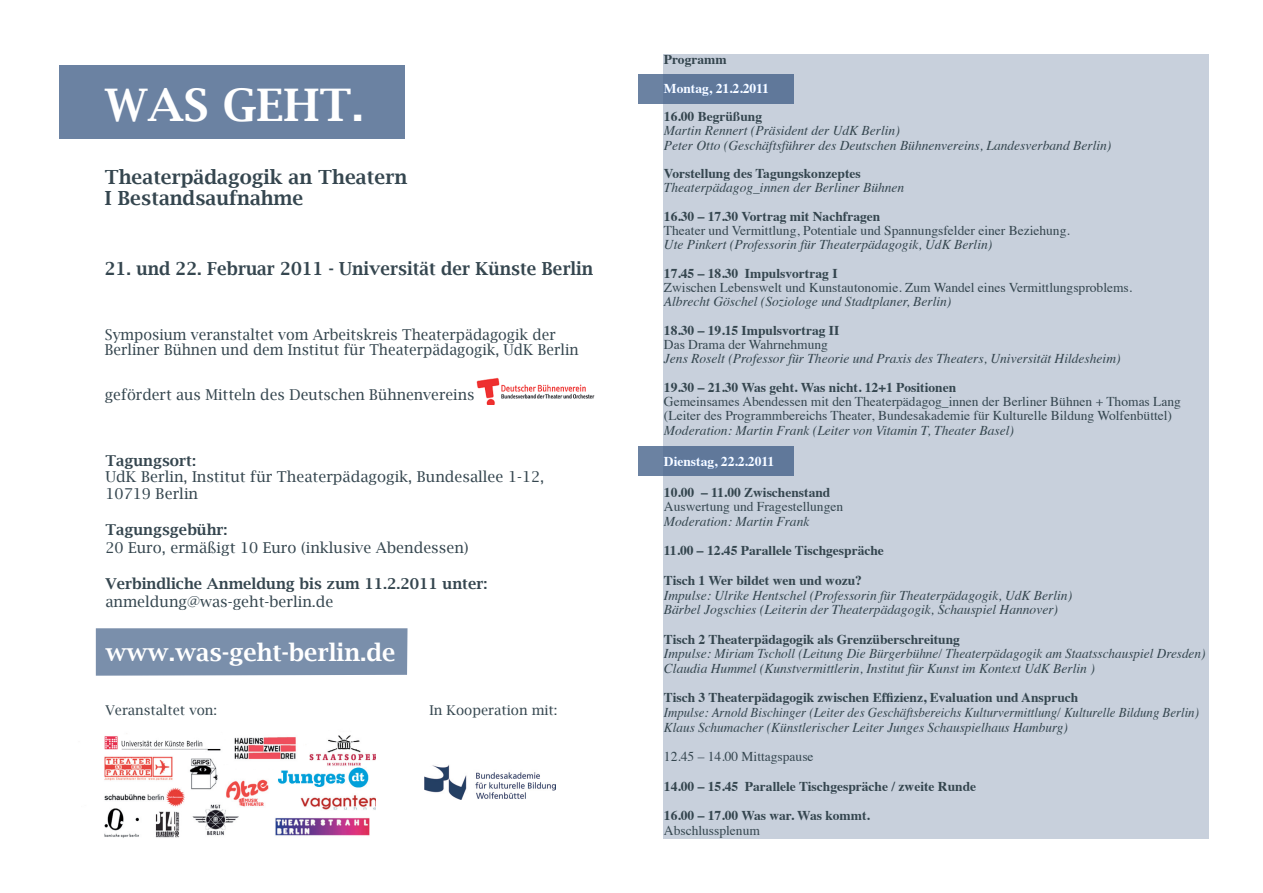
<style>
.page{position:relative;width:1263px;height:893px;background:#fff}
.page>*{position:absolute;margin:0;border:0;box-sizing:border-box;transform-origin:0 0}
.t1{font:600 45px "Lucida Bright";color:#fff}
.t2{font:600 24px "Lucida Bright";color:#fff}
.t3{font:600 19.5px/21px "Lucida Bright";color:#35464f}
.t4{font:600 18px "Lucida Bright";color:#35464f;scale:.96 1}
.t5{font:15px/16.5px "Lucida Bright";color:#35464f}
.t6{font:15px/15px "Lucida Bright";color:#35464f;scale:.96 1}
.t7{font:600 15px "Lucida Bright";color:#35464f}
.t8{font:italic 13.5px/14.7px "Times";color:#35464f}
.t9{font:700 13.5px/29.4px "Times";color:#35464f}
.t10{font:13.5px/14.2px "Times";color:#35464f}
.t11{font:italic 13.5px/14.7px "Times";color:#35464f;scale:.95 1}
.t12{font:700 13.5px "Times";color:#fff}
.t13{font:13.5px "Lucida Bright";color:#35464f}
</style>
<div class="page">
<div style="left:96px;top:628px;width:311px;height:48px;background:#7a8fab"></div>
<div style="left:638px;top:75px;width:156px;height:29px;background:#6b82a2"></div>
<div style="left:638px;top:446px;width:156px;height:30px;background:#6b82a2"></div>
<div style="left:60px;top:65px;width:345px;height:74px;background:#6b82a2"></div>
<img style="left:476px;top:377px;width:119px;height:27px">
<div style="left:664px;top:54px;width:545px;height:785px;background:#c8d0dc"></div>
<img style="left:104px;top:733px;width:272px;height:105px">
<img style="left:424px;top:765px;width:131px;height:34px">
<h1 class="t1" style="left:105px;top:79px;width:260px">WAS GEHT.</h1>
<h3 class="t3" style="left:105px;top:166px;width:304px">Theaterpädagogik an Theatern<br>I Bestandsaufnahme</h3>
<h3 class="t4" style="left:105px;top:258px;width:510px">21. und 22. Februar 2011 - Universität der Künste Berlin</h3>
<p class="t6" style="left:105px;top:327px;width:495px">Symposium veranstaltet vom Arbeitskreis Theaterpädagogik der<br>Berliner Bühnen und dem Institut für Theaterpädagogik, UdK Berlin</p>
<p class="t5" style="left:105px;top:386px;width:371px">gefördert aus Mitteln des Deutschen Bühnenvereins</p>
<p class="t7" style="left:105px;top:452px;width:92px">Tagungsort:</p>
<p class="t5" style="left:105px;top:469px;width:440px">UdK Berlin, Institut für Theaterpädagogik, Bundesallee 1-12,<br>10719 Berlin</p>
<p class="t7" style="left:105px;top:521px;width:124px">Tagungsgebühr:</p>
<p class="t5" style="left:105px;top:539px;width:365px">20 Euro, ermäßigt 10 Euro (inklusive Abendessen)</p>
<p class="t7" style="left:105px;top:575px;width:383px">Verbindliche Anmeldung bis zum 11.2.2011 unter:</p>
<p class="t5" style="left:105px;top:593px;width:230px">anmeldung@was-geht-berlin.de</p>
<h2 class="t2" style="left:105px;top:638px;width:292px">www.was-geht-berlin.de</h2>
<p class="t13" style="left:105px;top:702px;width:113px">Veranstaltet von:</p>
<p class="t13" style="left:429px;top:702px;width:129px">In Kooperation mit:</p>
<p class="t9" style="left:664px;top:43px;width:64px">Programm</p>
<p class="t12" style="left:664px;top:75px;width:107px">Montag, 21.2.2011</p>
<p class="t9" style="left:664px;top:100px;width:100px">16.00 Begrüßung</p>
<p class="t8" style="left:664px;top:123px;width:449px;line-height:14.2px">Martin Rennert (Präsident der UdK Berlin)<br>Peter Otto (Geschäftsführer des Deutschen Bühnenvereins, Landesverband Berlin)</p>
<p class="t9" style="left:664px;top:157px;width:198px">Vorstellung des Tagungskonzeptes</p>
<p class="t8" style="left:664px;top:180px;width:242px">Theaterpädagog_innen der Berliner Bühnen</p>
<p class="t9" style="left:664px;top:200px;width:218px">16.30 – 17.30 Vortrag mit Nachfragen</p>
<p class="t10" style="left:664px;top:222px;width:407px">Theater und Vermittlung, Potentiale und Spannungsfelder einer Beziehung.</p>
<p class="t8" style="left:664px;top:237px;width:330px">Ute Pinkert (Professorin für Theaterpädagogik, UdK Berlin)</p>
<p class="t9" style="left:664px;top:257px;width:175px">17.45 – 18.30 Impulsvortrag I</p>
<p class="t10" style="left:664px;top:279px;width:470px">Zwischen Lebenswelt und Kunstautonomie. Zum Wandel eines Vermittlungsproblems.</p>
<p class="t8" style="left:664px;top:294px;width:289px">Albrecht Göschel (Soziologe und Stadtplaner, Berlin)</p>
<p class="t9" style="left:664px;top:314px;width:177px">18.30 – 19.15 Impulsvortrag II</p>
<p class="t10" style="left:664px;top:336px;width:165px">Das Drama der Wahrnehmung</p>
<p class="t8" style="left:664px;top:351px;width:458px">Jens Roselt (Professor für Theorie und Praxis des Theaters, Universität Hildesheim)</p>
<p class="t9" style="left:664px;top:371px;width:294px">19.30 – 21.30 Was geht. Was nicht. 12+1 Positionen</p>
<p class="t10" style="left:664px;top:393px;width:519px">Gemeinsames Abendessen mit den Theaterpädagog_innen der Berliner Bühnen + Thomas Lang (Leiter des Programmbereichs Theater, Bundesakademie für Kulturelle Bildung Wolfenbüttel)</p>
<p class="t8" style="left:664px;top:422px;width:352px">Moderation: Martin Frank (Leiter von Vitamin T, Theater Basel)</p>
<p class="t12" style="left:664px;top:449px;width:112px">Dienstag, 22.2.2011</p>
<p class="t9" style="left:664px;top:476px;width:168px">10.00 – 11.00 Zwischenstand</p>
<p class="t10" style="left:664px;top:499px;width:181px">Auswertung und Fragestellungen</p>
<p class="t8" style="left:664px;top:513px;width:147px">Moderation: Martin Frank</p>
<p class="t9" style="left:664px;top:535px;width:221px">11.00 – 12.45 Parallele Tischgespräche<br>Tisch 1 Wer bildet wen und wozu?</p>
<p class="t8" style="left:664px;top:587px;width:410px">Impulse: Ulrike Hentschel (Professorin für Theaterpädagogik, UdK Berlin)<br>Bärbel Jogschies (Leiterin der Theaterpädagogik, Schauspiel Hannover)</p>
<p class="t9" style="left:664px;top:623px;width:298px">Tisch 2 Theaterpädagogik als Grenzüberschreitung</p>
<p class="t8" style="left:664px;top:646px;width:543px">Impulse: Miriam Tscholl (Leitung Die Bürgerbühne/ Theaterpädagogik am Staatsschauspiel Dresden)<br>Claudia Hummel (Kunstvermittlerin, Institut für Kunst im Kontext UdK Berlin )</p>
<p class="t9" style="left:664px;top:682px;width:416px">Tisch 3 Theaterpädagogik zwischen Effizienz, Evaluation und Anspruch</p>
<p class="t11" style="left:664px;top:704px;width:565px">Impulse: Arnold Bischinger (Leiter des Geschäftsbereichs Kulturvermittlung/ Kulturelle Bildung Berlin)<br>Klaus Schumacher (Künstlerischer Leiter Junges Schauspielhaus Hamburg)</p>
<p class="t10" style="left:664px;top:748px;width:151px">12.45 – 14.00 Mittagspause</p>
<p class="t9" style="left:664px;top:770px;width:314px">14.00 – 15.45 Parallele Tischgespräche / zweite Runde<br>16.00 – 17.00 Was war. Was kommt.</p>
<p class="t10" style="left:664px;top:822px;width:97px">Abschlussplenum</p>
</div>
